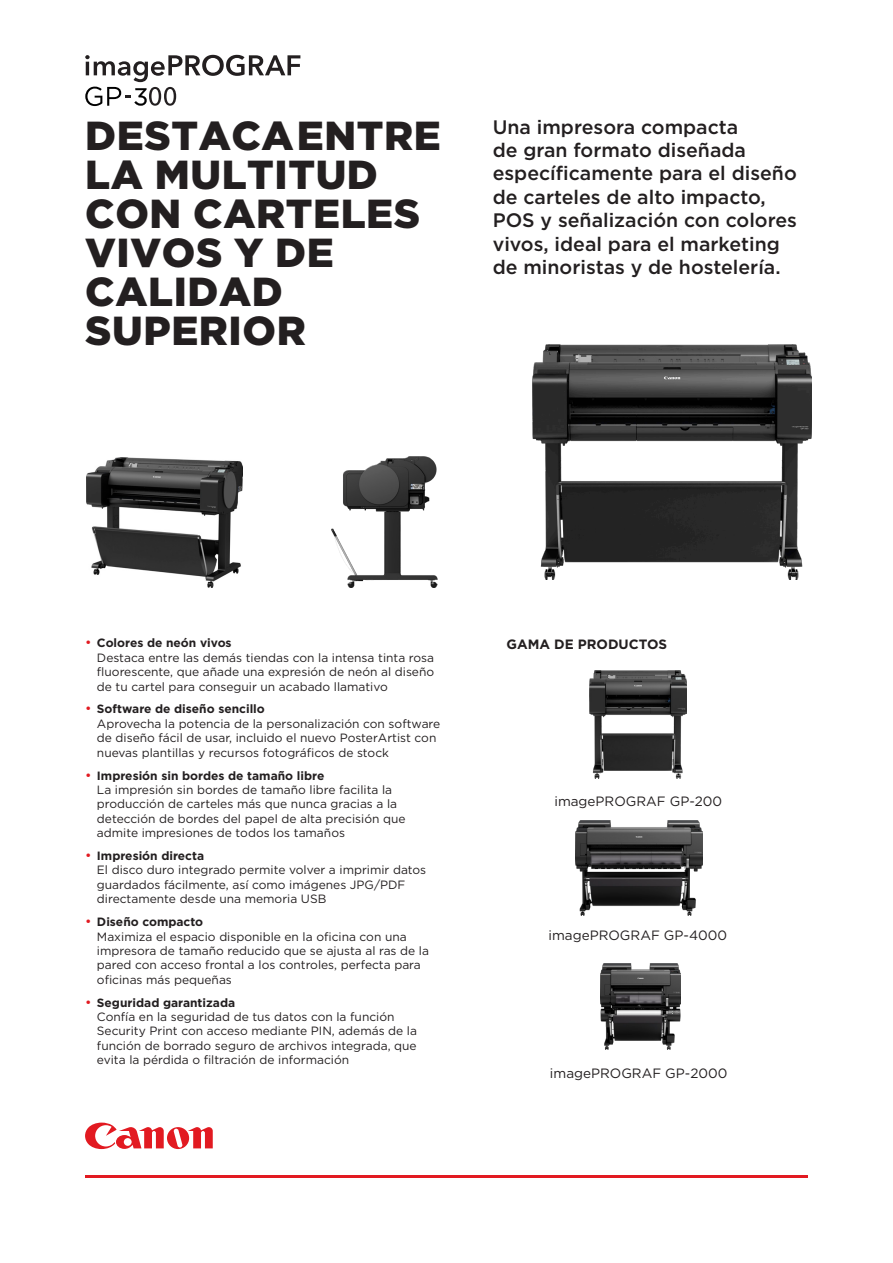
<style>
.page{position:relative;width:893px;height:1263px;background:#fff}
.page>*{position:absolute;margin:0;border:0;box-sizing:border-box;transform-origin:0 0}
.COVER_HEADER_LARGE{font:900 40.5px/39px "Gotham";letter-spacing:.015em;color:#231f20}
.INTRO{font:500 19.5px/23.4px "Gotham";color:#231f20}
.BODY{font:13.5px "Gotham";color:#231f20}
.SUBHEAD{font:700 13.5px "Gotham";color:#231f20}
.t1{font:12px/14.4px "Gotham";color:#231f20}
.s1{font-size:13.5px;color:#e21a21}
.s2{font-weight:700}
</style>
<div class="page">
<svg style="left:85px;top:1122px;width:128px;height:28px"></svg>
<hr style="left:85px;top:1175px;width:723px;height:3px;background:#e21a21">
<img style="left:532px;top:345px;width:279px;height:234px">
<img style="left:86px;top:457px;width:156px;height:130px">
<img style="left:331px;top:457px;width:106px;height:131px">
<img style="left:589px;top:671px;width:98px;height:108px">
<img style="left:575px;top:821px;width:127px;height:95px">
<img style="left:600px;top:964px;width:81px;height:86px">
<svg style="left:85px;top:55px;width:215px;height:51px"></svg>
<p class="COVER_HEADER_LARGE" style="left:85px;top:116px;width:357px">DESTACA ENTRE<br>LA MULTITUD<br>CON CARTELES<br>VIVOS Y DE<br>CALIDAD<br>SUPERIOR</p>
<p class="INTRO" style="left:493px;top:115px;width:306px">Una impresora compacta<br>de gran formato diseñada específicamente para el diseño de carteles de alto impacto,<br>POS y señalización con colores vivos, ideal para el marketing de minoristas y de hostelería.</p>
<p class="t1" style="left:97px;top:636px;width:339px;text-indent:-12px"><span class="s1">•</span> <span class="s2">Colores de neón vivos<br></span>Destaca entre las demás tiendas con la intensa tinta rosa fluorescente, que añade una expresión de neón al diseño de tu cartel para conseguir un acabado llamativo</p>
<p class="t1" style="left:97px;top:702px;width:345px;text-indent:-12px"><span class="s1">•</span> <span class="s2">Software de diseño sencillo<br></span>Aprovecha la potencia de la personalización con software de diseño fácil de usar, incluido el nuevo PosterArtist con nuevas plantillas y recursos fotográficos de stock</p>
<p class="t1" style="left:97px;top:768px;width:310px;text-indent:-12px"><span class="s1">•</span> <span class="s2">Impresión sin bordes de tamaño libre<br></span>La impresión sin bordes de tamaño libre facilita la producción de carteles más que nunca gracias a la detección de bordes del papel de alta precisión que admite impresiones de todos los tamaños</p>
<p class="t1" style="left:97px;top:848px;width:331px;text-indent:-12px"><span class="s1">•</span> <span class="s2">Impresión directa<br></span>El disco duro integrado permite volver a imprimir datos guardados fácilmente, así como imágenes JPG/PDF directamente desde una memoria USB</p>
<p class="t1" style="left:97px;top:914px;width:334px;text-indent:-12px"><span class="s1">•</span> <span class="s2">Diseño compacto<br></span>Maximiza el espacio disponible en la oficina con una impresora de tamaño reducido que se ajusta al ras de la pared con acceso frontal a los controles, perfecta para oficinas más pequeñas</p>
<p class="t1" style="left:97px;top:995px;width:322px;text-indent:-12px"><span class="s1">•</span> <span class="s2">Seguridad garantizada<br></span>Confía en la seguridad de tus datos con la función Security Print con acceso mediante PIN, además de la función de borrado seguro de archivos integrada, que evita la pérdida o filtración de información</p>
<p class="SUBHEAD" style="left:506px;top:635px;width:162px">GAMA DE PRODUCTOS</p>
<p class="BODY" style="left:554px;top:792px;width:169px">imagePROGRAF GP-200</p>
<p class="BODY" style="left:549px;top:927px;width:180px">imagePROGRAF GP-4000</p>
<p class="BODY" style="left:550px;top:1064px;width:179px">imagePROGRAF GP-2000</p>
</div>
